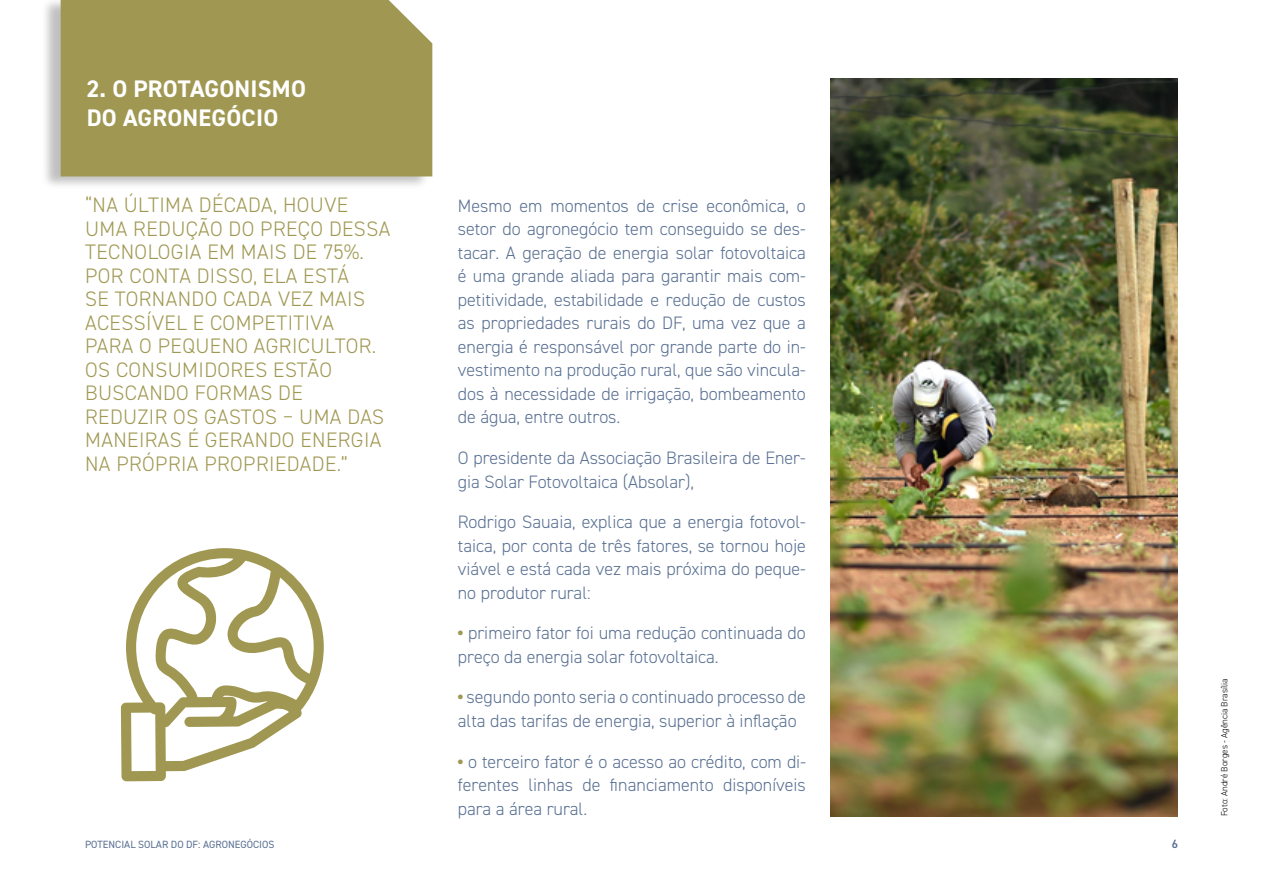
<style>
.page{position:relative;width:1263px;height:893px;background:#fff}
.page>*{position:absolute;margin:0;border:0;box-sizing:border-box;transform-origin:0 0}
.t1{font:700 24px/28.8px "DIN2014";letter-spacing:.01em;color:#fff}
.t2{font:300 21px/23.5px "DIN2014";letter-spacing:.02em;color:#a09852}
.t3{font:300 18px/23.5px "DIN2014";color:#597092;text-align:justify}
.t4{font:600 12px "DIN2014";color:#597092}
.t5{font:10.5px "DIN2014";color:#597092}
.t6{font:300 9px "DIN2014";color:#000}
.s1{font-weight:800;color:#a09852}
</style>
<div class="page">
<div style="left:41px;top:0;width:389px;height:189px;background:#000;opacity:.25"></div>
<div style="left:61px;top:0;width:371px;height:176px;background:#a09852"></div>
<img style="left:831px;top:79px;width:347px;height:737px">
<svg style="left:121px;top:548px;width:203px;height:233px"></svg>
<h1 class="t1" style="left:87px;top:74px;width:221px">2. O PROTAGONISMO<br>DO AGRONEGÓCIO</h1>
<p class="t2" style="left:85px;top:193px;width:307px">“NA ÚLTIMA DÉCADA, HOUVE<br>UMA REDUÇÃO DO PREÇO DESSA<br>TECNOLOGIA EM MAIS DE 75%.<br>POR CONTA DISSO, ELA ESTÁ<br>SE TORNANDO CADA VEZ MAIS<br>ACESSÍVEL E COMPETITIVA<br>PARA O PEQUENO AGRICULTOR.<br>OS CONSUMIDORES ESTÃO<br>BUSCANDO FORMAS DE<br>REDUZIR OS GASTOS – UMA DAS<br>MANEIRAS É GERANDO ENERGIA<br>NA PRÓPRIA PROPRIEDADE.”</p>
<p class="t3" style="left:458px;top:194px;width:349px">Mesmo em momentos de crise econômica, o setor do agronegócio tem conseguido se des&shy;tacar. A geração de energia solar fotovoltaica é uma grande aliada para garantir mais com&shy;petitividade, estabilidade e redução de custos as propriedades rurais do DF, uma vez que a energia é responsável por grande parte do in&shy;vestimento na produção rural, que são vincula&shy;dos à necessidade de irrigação, bombeamento de água, entre outros.</p>
<p class="t3" style="left:458px;top:446px;width:349px">O presidente da Associação Brasileira de Ener&shy;gia Solar Fotovoltaica (Absolar),</p>
<p class="t3" style="left:458px;top:510px;width:349px">Rodrigo Sauaia, explica que a energia fotovol&shy;taica, por conta de três fatores, se tornou hoje viável e está cada vez mais próxima do peque&shy;no produtor rural:</p>
<p class="t3" style="left:458px;top:621px;width:349px"><span class="s1">•</span> primeiro fator foi uma redução continuada do preço da energia solar fotovoltaica.</p>
<p class="t3" style="left:458px;top:685px;width:349px"><span class="s1">•</span> segundo ponto seria o continuado processo de alta das tarifas de energia, superior à inflação</p>
<p class="t3" style="left:458px;top:750px;width:350px"><span class="s1">•</span> o terceiro fator é o acesso ao crédito, com di&shy;ferentes linhas de financiamento disponíveis para a área rural.</p>
<p class="t5" style="left:85px;top:838px;width:191px">POTENCIAL SOLAR DO DF: AGRONEGÓCIOS</p>
<p class="t4" style="left:1172px;top:836px;width:8px">6</p>
<p class="t6" style="left:1219px;top:816px;width:139px;rotate:-90deg">Foto: André Borges - Agência Brasília</p>
</div>
